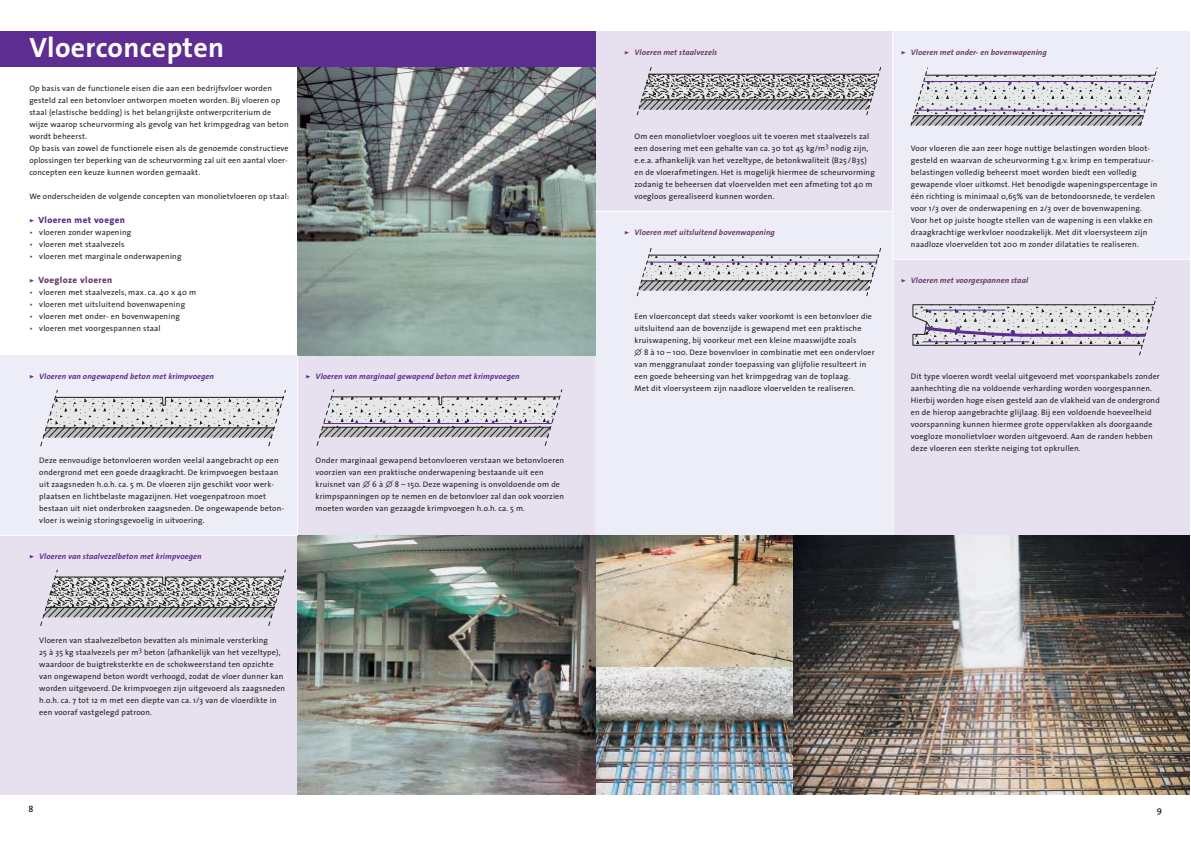
<style>
.page{position:relative;width:1191px;height:842px;background:#fff}
.page>*{position:absolute;margin:0;border:0;box-sizing:border-box;transform-origin:0 0}
.t1{font:700 28px "The Sans";letter-spacing:.01em;color:#fff}
.t2{font:800 9px "The Sans";letter-spacing:.04em;color:#5e2d92}
.t3{font:800 9px "The Sans";letter-spacing:.04em;color:#6c3b68}
.t4{font:600 9px "The Sans";color:#231f1f}
.t5{font:8px/12px "The Sans";letter-spacing:.025em;color:#231f1f}
.t6{font:italic 700 8px "The Sans";letter-spacing:.01em;color:#5e2d92}
.t7{font:italic 700 8px "The Sans";letter-spacing:.01em;color:#6c3b68}
.s1{font-family:"The Sans Bold Expert";font-weight:400;font-size:8px}
.s2{color:#5e2d92}
.s3{color:#6c3b68}
.s4{font-family:"The Sans Bold Expert";font-weight:400;font-style:normal}
.s5{font-family:"The Sans Semi Light Expert"}
</style>
<div class="page">
<div style="left:595px;top:31px;width:298px;height:180px;background:#e6e0ef"></div>
<div style="left:595px;top:211px;width:298px;height:324px;background:#ecedf6"></div>
<div style="left:298px;top:355px;width:297px;height:180px;background:#e6e0ef"></div>
<div style="left:0;top:355px;width:298px;height:180px;background:#ecedf6"></div>
<div style="left:0;top:535px;width:298px;height:260px;background:#e6e0ef"></div>
<div style="left:893px;top:31px;width:297px;height:228px;background:#ecedf6"></div>
<div style="left:893px;top:259px;width:297px;height:276px;background:#e6e0ef"></div>
<div style="left:0;top:31px;width:595px;height:36px;background:#5e2d92"></div>
<svg style="left:40px;top:390px;width:246px;height:57px"></svg>
<svg style="left:40px;top:569px;width:246px;height:57px"></svg>
<svg style="left:317px;top:389px;width:245px;height:57px"></svg>
<svg style="left:637px;top:67px;width:244px;height:48px"></svg>
<svg style="left:637px;top:248px;width:244px;height:48px"></svg>
<svg style="left:910px;top:68px;width:248px;height:58px"></svg>
<svg style="left:912px;top:297px;width:245px;height:59px"></svg>
<img style="left:595px;top:535px;width:199px;height:132px">
<img style="left:595px;top:667px;width:199px;height:128px">
<img style="left:298px;top:67px;width:297px;height:288px">
<img style="left:298px;top:535px;width:297px;height:260px">
<hr style="left:595px;top:211px;width:298px;height:1px;background:#fff">
<hr style="left:0;top:535px;width:298px;height:1px;background:#fff">
<hr style="left:297px;top:355px;width:1px;height:180px;background:#fff">
<hr style="left:893px;top:259px;width:297px;height:1px;background:#fff">
<hr style="left:893px;top:31px;width:1px;height:504px;background:#fff">
<img style="left:794px;top:535px;width:396px;height:260px">
<h1 class="t1" style="left:29px;top:37px;width:196px">Vloerconcepten</h1>
<p class="t5" style="left:29px;top:83px;width:261px">Op basis van de functionele eisen die aan een bedrijfsvloer worden gesteld zal een betonvloer ontworpen moeten worden. Bij vloeren op staal (elastische bedding) is het belangrijkste ontwerpcriterium de wijze waarop scheurvorming als gevolg van het krimpgedrag van beton wordt beheerst.<br>Op basis van zowel de functionele eisen als de genoemde constructieve oplossingen ter beperking van de scheurvorming zal uit een aantal vloer&shy;concepten een keuze kunnen worden gemaakt.</p>
<p class="t5" style="left:29px;top:191px;width:261px">We onderscheiden de volgende concepten van monolietvloeren op staal:</p>
<p class="t2" style="left:29px;top:217px;width:97px"><span class="s1">ÿ</span> Vloeren met voegen</p>
<p class="t5" style="left:29px;top:227px;width:103px"><span class="s2">•</span> vloeren zonder wapening</p>
<p class="t5" style="left:29px;top:239px;width:97px"><span class="s2">•</span> vloeren met staalvezels</p>
<p class="t5" style="left:29px;top:251px;width:154px"><span class="s2">•</span> vloeren met marginale onderwapening</p>
<p class="t3" style="left:29px;top:277px;width:84px"><span class="s1">ÿ</span> Voegloze vloeren</p>
<p class="t5" style="left:29px;top:287px;width:168px"><span class="s3">•</span> vloeren met staalvezels, max. ca. 40 x 40 m</p>
<p class="t5" style="left:29px;top:299px;width:157px"><span class="s3">•</span> vloeren met uitsluitend bovenwapening</p>
<p class="t5" style="left:29px;top:311px;width:152px"><span class="s3">•</span> vloeren met onder- en bovenwapening</p>
<p class="t5" style="left:29px;top:323px;width:133px"><span class="s3">•</span> vloeren met voorgespannen staal</p>
<p class="t6" style="left:29px;top:374px;width:186px"><span class="s4">ÿ</span> Vloeren van ongewapend beton met krimpvoegen</p>
<p class="t6" style="left:306px;top:374px;width:215px"><span class="s4">ÿ</span> Vloeren van marginaal gewapend beton met krimpvoegen</p>
<p class="t5" style="left:39px;top:455px;width:246px">Deze eenvoudige betonvloeren worden veelal aangebracht op een ondergrond met een goede draagkracht. De krimpvoegen bestaan uit zaagsneden h.o.h. ca. 5 m. De vloeren zijn geschikt voor werk&shy;plaatsen en lichtbelaste magazijnen. Het voegenpatroon moet bestaan uit niet onderbroken zaagsneden. De ongewapende beton&shy;vloer is weinig storingsgevoelig in uitvoering.</p>
<p class="t6" style="left:29px;top:554px;width:174px"><span class="s4">ÿ</span> Vloeren van staalvezelbeton met krimpvoegen</p>
<p class="t5" style="left:316px;top:455px;width:250px">Onder marginaal gewapend betonvloeren verstaan we betonvloeren voorzien van een praktische onderwapening bestaande uit een kruisnet van <span class="s5">§</span> 6 à <span class="s5">§</span> 8 – 150. Deze wapening is onvoldoende om de krimpspanningen op te nemen en de betonvloer zal dan ook voorzien moeten worden van gezaagde krimpvoegen h.o.h. ca. 5 m.</p>
<p class="t5" style="left:39px;top:635px;width:247px">Vloeren van staalvezelbeton bevatten als minimale versterking<br>25 à 35 kg staalvezels per m<sup>3</sup> beton (afhankelijk van het vezeltype), waardoor de buigtreksterkte en de schokweerstand ten opzichte van ongewapend beton wordt verhoogd, zodat de vloer dunner kan worden uitgevoerd. De krimpvoegen zijn uitgevoerd als zaagsneden h.o.h. ca. 7 tot 12 m met een diepte van ca. 1/3 van de vloerdikte in een vooraf vastgelegd patroon.</p>
<p class="t4" style="left:28px;top:805px;width:6px">8</p>
<p class="t7" style="left:625px;top:50px;width:94px"><span class="s4">ÿ</span> Vloeren met staalvezels</p>
<p class="t7" style="left:901px;top:50px;width:147px"><span class="s4">ÿ</span> Vloeren met onder- en bovenwapening</p>
<p class="t5" style="left:635px;top:131px;width:242px">Om een monolietvloer voegloos uit te voeren met staalvezels zal een dosering met een gehalte van ca. 30 tot 45 kg/m<sup>3</sup> nodig zijn, e.e.a. afhankelijk van het vezeltype, de betonkwaliteit (B25/B35) en de vloerafmetingen. Het is mogelijk hiermee de scheurvorming zodanig te beheersen dat vloervelden met een afmeting tot 40 m voegloos gerealiseerd kunnen worden.</p>
<p class="t7" style="left:625px;top:230px;width:152px"><span class="s4">ÿ</span> Vloeren met uitsluitend bovenwapening</p>
<p class="t5" style="left:635px;top:311px;width:242px">Een vloerconcept dat steeds vaker voorkomt is een betonvloer die uitsluitend aan de bovenzijde is gewapend met een praktische kruiswapening, bij voorkeur met een kleine maaswijdte zoals<br><span class="s5">§</span> 8 à 10 – 100. Deze bovenvloer in combinatie met een ondervloer van menggranulaat zonder toepassing van glijfolie resulteert in een goede beheersing van het krimpgedrag van de toplaag.<br>Met dit vloersysteem zijn naadloze vloervelden te realiseren.</p>
<p class="t5" style="left:911px;top:143px;width:248px">Voor vloeren die aan zeer hoge nuttige belastingen worden bloot&shy;gesteld en waarvan de scheurvorming t.g.v. krimp en temperatuur&shy;belastingen volledig beheerst moet worden biedt een volledig gewapende vloer uitkomst. Het benodigde wapeningspercentage in één richting is minimaal 0,65% van de betondoorsnede, te verdelen voor 1/3 over de onderwapening en 2/3 over de bovenwapening.<br>Voor het op juiste hoogte stellen van de wapening is een vlakke en draagkrachtige werkvloer noodzakelijk. Met dit vloersysteem zijn naadloze vloervelden tot 200 m zonder dilataties te realiseren.</p>
<p class="t7" style="left:901px;top:278px;width:129px"><span class="s4">ÿ</span> Vloeren met voorgespannen staal</p>
<p class="t5" style="left:911px;top:371px;width:250px">Dit type vloeren wordt veelal uitgevoerd met voorspankabels zonder aanhechting die na voldoende verharding worden voorgespannen.<br>Hierbij worden hoge eisen gesteld aan de vlakheid van de ondergrond en de hierop aangebrachte glijlaag. Bij een voldoende hoeveelheid voorspanning kunnen hiermee grote oppervlakken als doorgaande voegloze monolietvloer worden uitgevoerd. Aan de randen hebben deze vloeren een sterkte neiging tot opkrullen.</p>
<p class="t4" style="left:1157px;top:807px;width:7px">9</p>
</div>
